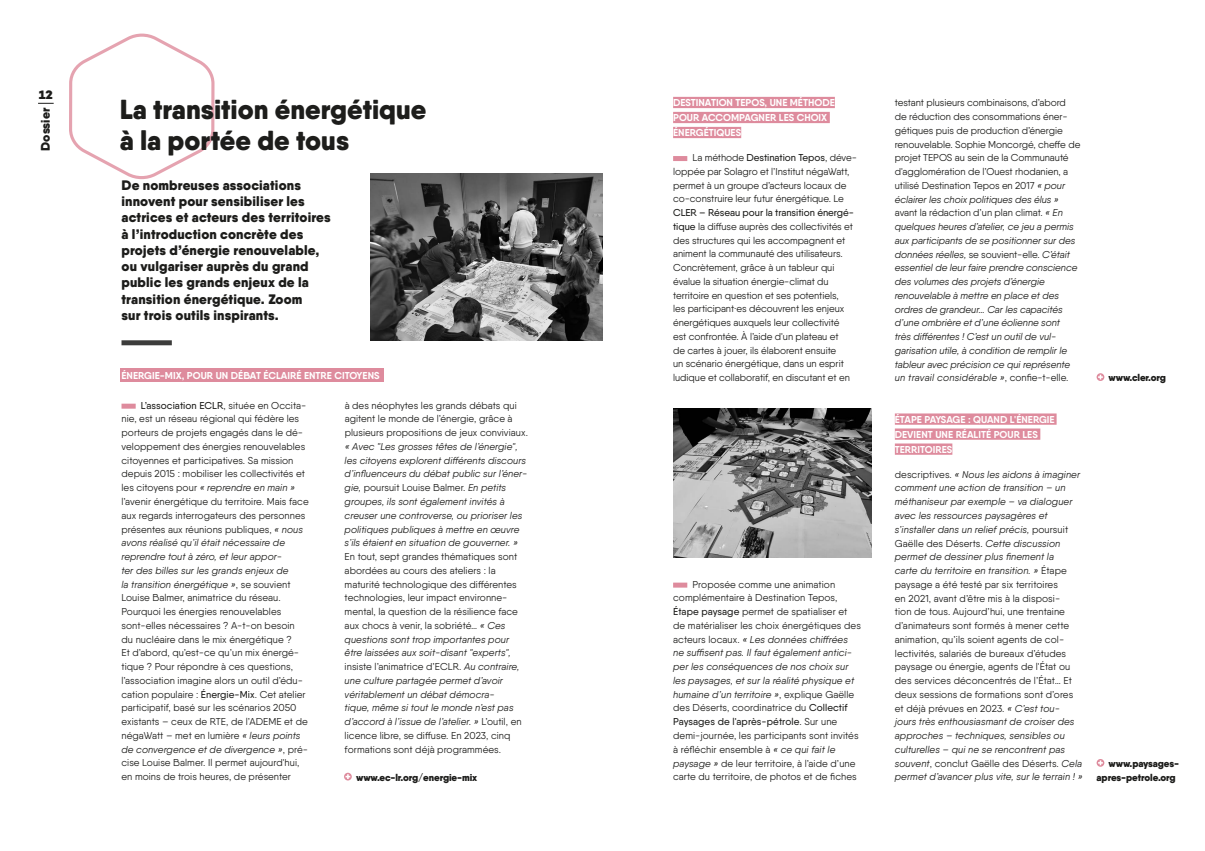
<style>
.page{position:relative;width:1205px;height:851px;background:#fff}
.page>*{position:absolute;margin:0;border:0;box-sizing:border-box;transform-origin:0 0}
.t1{font:900 27.5px/31.2px "Qanelas Soft";color:#1d1d1b}
.t2{font:900 13.75px/16.2px "Qanelas Soft";letter-spacing:.01em;color:#1d1d1b}
.t3{font:900 12.5px "Qanelas Soft";color:#1d1d1b}
.t4{font:800 12.5px "Campton";color:#1d1d1b}
.t5{font:10px/13.8px "Qanelas Soft";letter-spacing:.005em;color:#1d1d1b}
.t6{font:italic 10px/13.8px "Qanelas Soft";letter-spacing:-.005em;color:#1d1d1b}
.t7{font:700 10px/15px "Qanelas Soft";color:#fff}
.t8{font:900 10px/13.8px "Qanelas Soft";letter-spacing:-.01em;color:#1d1d1b}
.s1{font-weight:500}
.s2{font-style:italic}
.s3{font-style:normal}
</style>
<div class="page">
<svg style="left:38px;top:103px;width:16px;height:1px"></svg>
<svg style="left:69px;top:33px;width:147px;height:376px"></svg>
<div style="left:121px;top:403px;width:15px;height:5px;background:#de8b9d"></div>
<img style="left:370px;top:173px;width:232px;height:167px">
<div style="left:121px;top:340px;width:51px;height:5px;background:#3c3c3b"></div>
<div style="left:120px;top:368px;width:263px;height:13px;background:#de8b9d"></div>
<div style="left:673px;top:97px;width:162px;height:11px;background:#de8b9d"></div>
<div style="left:673px;top:112px;width:157px;height:11px;background:#de8b9d"></div>
<div style="left:673px;top:127px;width:68px;height:11px;background:#de8b9d"></div>
<div style="left:673px;top:156px;width:14px;height:5px;background:#de8b9d"></div>
<img style="left:673px;top:408px;width:199px;height:149px">
<div style="left:673px;top:582px;width:14px;height:5px;background:#de8b9d"></div>
<div style="left:895px;top:413px;width:161px;height:11px;background:#de8b9d"></div>
<div style="left:895px;top:428px;width:145px;height:11px;background:#de8b9d"></div>
<div style="left:895px;top:443px;width:57px;height:11px;background:#de8b9d"></div>
<svg style="left:344px;top:772px;width:8px;height:8px"></svg>
<svg style="left:345px;top:774px;width:5px;height:4px"></svg>
<svg style="left:1096px;top:373px;width:8px;height:8px"></svg>
<svg style="left:1098px;top:374px;width:5px;height:5px"></svg>
<svg style="left:1096px;top:758px;width:8px;height:8px"></svg>
<svg style="left:1098px;top:760px;width:5px;height:5px"></svg>
<p class="t4" style="left:39px;top:86px;width:16px">12</p>
<p class="t3" style="left:37px;top:151px;width:45px;rotate:-90deg">Dossier</p>
<h1 class="t1" style="left:120px;top:93px;width:308px">La transition énergétique à la portée de tous</h1>
<p class="t2" style="left:121px;top:176px;width:211px">De nombreuses associations innovent pour sensibiliser les actrices et acteurs des territoires à l’introduction concrète des projets d’énergie renouvelable, ou vulgariser auprès du grand public les grands enjeux de la transition énergétique. Zoom<br>sur trois outils inspirants.</p>
<p class="t7" style="left:121px;top:368px;width:260px">ÉNERGIE-MIX, POUR UN DÉBAT ÉCLAIRÉ ENTRE CITOYENS</p>
<p class="t5" style="left:121px;top:398px;width:189px;text-indent:19px"><span class="s1">L’association ECLR</span>, située en Occita&shy;nie, est un réseau régional qui fédère les porteurs de projets engagés dans le dé&shy;veloppement des énergies renouvelables citoyennes et participatives. Sa mission depuis 2015 : mobiliser les collectivités et les citoyens pour <span class="s2">« reprendre en main » </span>l’avenir énergétique du territoire. Mais face aux regards interrogateurs des personnes présentes aux réunions publiques, <span class="s2">« nous avons réalisé qu’il était nécessaire de reprendre tout à zéro, et leur appor-<br>ter des billes sur les grands enjeux de<br>la transition énergétique »</span>, se souvient Louise Balmer, animatrice du réseau.<br>Pourquoi les énergies renouvelables sont-elles nécessaires ? A-t-on besoin du nucléaire dans le mix énergétique ?<br>Et d’abord, qu’est-ce qu’un mix énergé&shy;tique ? Pour répondre à ces questions, l’association imagine alors un outil d’édu&shy;cation populaire : <span class="s1">Énergie-Mix</span>. Cet atelier participatif, basé sur les scénarios 2050 existants – ceux de RTE, de l’ADEME et de négaWatt – met en lumière <span class="s2">« leurs points de convergence et de divergence »</span>, pré&shy;cise Louise Balmer. Il permet aujourd'hui, en moins de trois heures, de présenter</p>
<p class="t5" style="left:345px;top:398px;width:185px">à des néophytes les grands débats qui agitent le monde de l’énergie, grâce à plusieurs propositions de jeux conviviaux.</p>
<p class="t6" style="left:345px;top:439px;width:184px">« Avec "Les grosses têtes de l’énergie", les citoyens explorent différents discours d’influenceurs du débat public sur l’éner&shy;gie, <span class="s3">poursuit Louise Balmer.</span> En petits groupes, ils sont également invités à creuser une controverse, ou prioriser les politiques publiques à mettre en œuvre s’ils étaient en situation de gouverner. »</p>
<p class="t5" style="left:345px;top:549px;width:178px">En tout, sept grandes thématiques sont abordées au cours des ateliers : la maturité technologique des différentes technologies, leur impact environne&shy;mental, la question de la résilience face aux chocs à venir, la sobriété… <span class="s2">« Ces questions sont trop importantes pour être laissées aux soit-disant "experts", </span>insiste l’animatrice d’ECLR. <span class="s2">Au contraire, une culture partagée permet d’avoir véritablement un débat démocra&shy;tique, même si tout le monde n’est pas d’accord à l’issue de l’atelier. »</span> L’outil, en licence libre, se diffuse. En 2023, cinq formations sont déjà programmées.</p>
<p class="t8" style="left:356px;top:769px;width:123px">www.ec-lr.org/energie-mix</p>
<p class="t7" style="left:673px;top:95px;width:163px">DESTINATION TEPOS, UNE MÉTHODE<br>POUR ACCOMPAGNER LES CHOIX<br>ÉNERGÉTIQUES</p>
<p class="t5" style="left:673px;top:150px;width:185px;text-indent:19px">La méthode <span class="s1">Destination Tepos</span>, déve&shy;loppée par Solagro et l’Institut négaWatt, permet à un groupe d’acteurs locaux de co-construire leur futur énergétique. Le</p>
<p class="t5" style="left:673px;top:205px;width:182px"><span class="s1">CLER – Réseau pour la transition énergé&shy;tique</span> la diffuse auprès des collectivités et des structures qui les accompagnent et animent la communauté des utilisateurs.<br>Concrètement, grâce à un tableur qui évalue la situation énergie-climat du territoire en question et ses potentiels,<br>les participant·es découvrent les enjeux énergétiques auxquels leur collectivité est confrontée. À l’aide d'un plateau et<br>de cartes à jouer, ils élaborent ensuite<br>un scénario énergétique, dans un esprit ludique et collaboratif, en discutant et en</p>
<p class="t5" style="left:673px;top:577px;width:189px;text-indent:19px">Proposée comme une animation complémentaire à Destination Tepos, <span class="s1">Étape paysage</span> permet de spatialiser et de matérialiser les choix énergétiques des acteurs locaux. <span class="s2">« Les données chiffrées ne suffisent pas. Il faut également antici&shy;per les conséquences de nos choix sur les paysages, et sur la réalité physique et humaine d’un territoire »</span>, explique Gaëlle des Déserts, coordinatrice du <span class="s1">Collectif Paysages de l'après-pétrole</span>. Sur une demi-journée, les participants sont invités à réfléchir ensemble à <span class="s2">« ce qui fait le paysage »</span> de leur territoire, à l’aide d’une carte du territoire, de photos et de fiches</p>
<p class="t6" style="left:895px;top:96px;width:187px"><span class="s3">testant plusieurs combinaisons, d’abord de réduction des consommations éner&shy;gétiques puis de production d’énergie renouvelable. Sophie Moncorgé, cheffe de projet TEPOS au sein de la Communauté d'agglomération de l’Ouest rhodanien, a utilisé Destination Tepos en 2017</span> « pour éclairer les choix politiques des élus » <span class="s3">avant la rédaction d’un plan climat.</span> « En quelques heures d’atelier, ce jeu a permis aux participants de se positionner sur des données réelles, <span class="s3">se souvient-elle.</span> C’était essentiel de leur faire prendre conscience des volumes des projets d’énergie renouvelable à mettre en place et des ordres de grandeur… Car les capacités d’une ombrière et d’une éolienne sont<br>très différentes ! C’est un outil de vul&shy;garisation utile, à condition de remplir le tableur avec précision ce qui représente un travail considérable »<span class="s3">, confie-t-elle.</span></p>
<p class="t7" style="left:895px;top:412px;width:161px">ÉTAPE PAYSAGE : QUAND L'ÉNERGIE<br>DEVIENT UNE RÉALITÉ POUR LES<br>TERRITOIRES</p>
<p class="t5" style="left:895px;top:467px;width:189px">descriptives. <span class="s2">« Nous les aidons à imaginer comment une action de transition – un méthaniseur par exemple – va dialoguer avec les ressources paysagères et s’installer dans un relief précis,</span> poursuit Gaëlle des Déserts. <span class="s2">Cette discussion permet de dessiner plus finement la<br>carte du territoire en transition. »</span> Étape paysage a été testé par six territoires<br>en 2021, avant d’être mis à la disposi-<br>tion de tous. Aujourd’hui, une trentaine d’animateurs sont formés à mener cette animation, qu’ils soient agents de col&shy;lectivités, salariés de bureaux d’études paysage ou énergie, agents de l'État ou des services déconcentrés de l’État… Et deux sessions de formations sont d’ores et déjà prévues en 2023. <span class="s2">« C’est tou&shy;jours très enthousiasmant de croiser des approches – -techniques, sensibles ou culturelles – qui ne se rencontrent pas souvent</span>, conclut Gaëlle des Déserts. <span class="s2">Cela permet d’avancer plus vite, sur le terrain ! »</span></p>
<p class="t8" style="left:1108px;top:370px;width:59px">www.cler.org</p>
<p class="t8" style="left:1096px;top:756px;width:84px;text-indent:12px">www.paysages&shy;apres-petrole.org</p>
</div>
